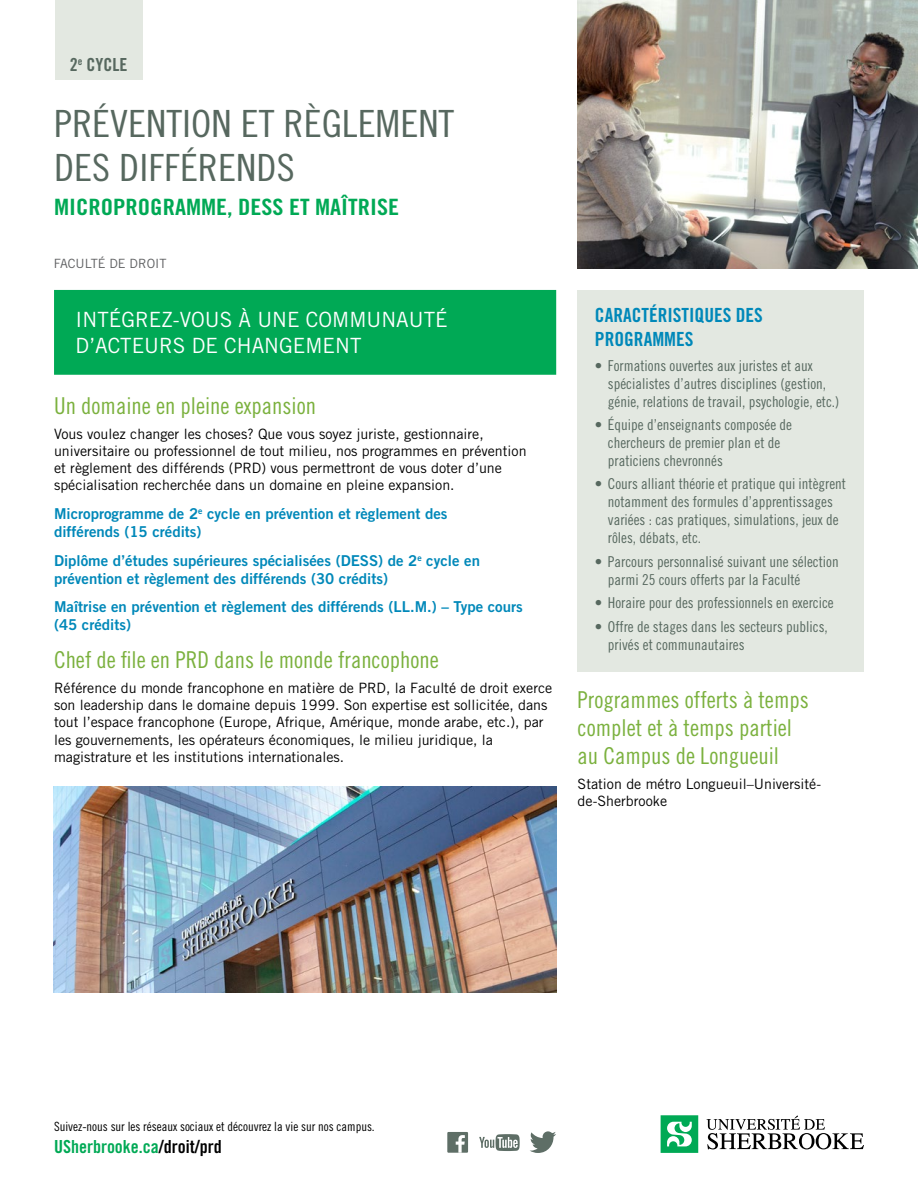
<style>
.page{position:relative;width:918px;height:1188px;background:#fff}
.page>*{position:absolute;margin:0;border:0;box-sizing:border-box;transform-origin:0 0}
.t1{font:37.5px/43.5px "Trade Gothic Cond Eighteen";color:#57685f;scale:1.08 1}
.t2{font:23.25px/27.9px "Trade Gothic Cond Eighteen";color:#7bb13e}
.t3{font:22.5px "Trade Gothic Bold Cond Twenty";color:#00a955;scale:1.1 1}
.t4{font:21px/25.2px "Trade Gothic";color:#fff}
.t5{font:19.5px/23.4px "Trade Gothic Bold Cond Twenty";color:#0088b9}
.t6{font:18px "Trade Gothic Bold Cond Twenty";color:#00a955}
.t7{font:18px "Trade Gothic Bold Cond Twenty";color:#57685f}
.t8{font:15px/18px "Trade Gothic Cond Eighteen";color:#57685f}
.t9{font:15px/18px "Trade Gothic Bold Two";color:#0088b9}
.t10{font:14.25px/17.1px "Trade Gothic";color:#000}
.t11{font:12.75px "Trade Gothic Cond Eighteen";color:#000}
.t12{font:12.75px "Trade Gothic";color:#5f6062}
.s1{color:#000}
</style>
<div class="page">
<svg style="left:530px;top:1131px;width:26px;height:22px"></svg>
<svg style="left:479px;top:1134px;width:41px;height:17px"></svg>
<div style="left:447px;top:1132px;width:21px;height:21px;background:#5e6e66"></div>
<svg style="left:456px;top:1135px;width:9px;height:18px"></svg>
<svg style="left:661px;top:1115px;width:37px;height:38px"></svg>
<svg style="left:706px;top:1116px;width:158px;height:33px"></svg>
<img style="left:578px;top:0;width:340px;height:268px">
<img style="left:54px;top:786px;width:502px;height:207px">
<div style="left:54px;top:290px;width:502px;height:85px;background:#00a955"></div>
<div style="left:578px;top:290px;width:286px;height:382px;background:#e3e8e1"></div>
<div style="left:55px;top:0;width:87px;height:80px;background:#e3e8e1"></div>
<p class="t7" style="left:70px;top:54px;width:59px">2<sup>E</sup> CYCLE</p>
<h1 class="t1" style="left:54px;top:102px;width:372px">Pr évention et règlement des différends</h1>
<h3 class="t3" style="left:54px;top:193px;width:315px">MICROPROGRAMME, DESS ET MAÎTRISE</h3>
<p class="t12" style="left:54px;top:256px;width:114px">FACU LTÉ DE DROIT</p>
<h3 class="t4" style="left:76px;top:307px;width:374px">Intégrez-vous à une communauté d’acteurs de changement</h3>
<h2 class="t2" style="left:54px;top:391px;width:264px">Un domaine en pleine expansion</h2>
<p class="t10" style="left:54px;top:425px;width:474px">Vous voulez changer les choses? Que vous soyez juriste, gestionnaire, universitaire ou professionnel de tout milieu, nos programmes en prévention et règlement des différends (PRD) vous permettront de vous doter d’une spécialisation recherchée dans un domaine en pleine expansion.</p>
<p class="t9" style="left:54px;top:504px;width:395px">Microprogramme de 2<sup>e</sup> cycle en prévention et règlement des différends (15 crédits)</p>
<p class="t9" style="left:54px;top:551px;width:427px">Diplôme d’études supérieures spécialisées (DESS) de 2<sup>e</sup> cycle en prévention et règlement des différends (30 crédits)</p>
<p class="t9" style="left:54px;top:598px;width:470px">Maîtrise en prévention et règlement des différends (LL.M.) – Type cours (45 crédits)</p>
<h2 class="t2" style="left:54px;top:646px;width:386px">Chef de file en PRD dans le monde francophone</h2>
<p class="t10" style="left:54px;top:679px;width:500px">Référence du monde francophone en matière de PRD, la Faculté de droit exerce son leadership dans le domaine depuis 1999. Son expertise est sollicitée, dans tout l’espace francophone (Europe, Afrique, Amérique, monde arabe, etc.), par les gouvernements, les opérateurs économiques, le milieu juridique, la magistrature et les institutions internationales.</p>
<h3 class="t5" style="left:595px;top:303px;width:168px">CARACTÉRISTIQUES DES<br>PROGRAMMES</h3>
<p class="t8" style="left:608px;top:356px;width:233px;text-indent:-13px">• Formations ouvertes aux juristes et aux spécialistes d’autres disciplines (gestion, génie, relations de travail, psychologie, etc.)</p>
<p class="t8" style="left:608px;top:415px;width:186px;text-indent:-13px">• Équipe d’enseignants composée de chercheurs de premier plan et de praticiens chevronnés</p>
<p class="t8" style="left:608px;top:475px;width:240px;text-indent:-13px">• Cours alliant théorie et pratique qui intègrent notamment des formules d’apprentissages variées : cas pratiques, simulations, jeux de rôles, débats, etc.</p>
<p class="t8" style="left:608px;top:552px;width:232px;text-indent:-13px">• Parcours personnalisé suivant une sélection parmi 25 cours offerts par la Faculté</p>
<p class="t8" style="left:595px;top:594px;width:240px">• Horaire pour des professionnels en exercice</p>
<p class="t8" style="left:608px;top:617px;width:221px;text-indent:-13px">• Offre de stages dans les secteurs publics, privés et communautaires</p>
<h2 class="t2" style="left:578px;top:686px;width:233px">Programmes offerts à temps complet et à temps partiel au Campus de Longueuil</h2>
<p class="t10" style="left:578px;top:776px;width:245px">Station de métro Longueuil–U niversité&shy;de-Sherbrooke</p>
<p class="t11" style="left:54px;top:1119px;width:322px">Suivez-nous sur les réseaux sociaux et découvrez la vie sur nos campus.</p>
<p class="t6" style="left:54px;top:1136px;width:169px">USHERBROOKE.CA<span class="s1">/DROIT/PRD</span></p>
</div>
